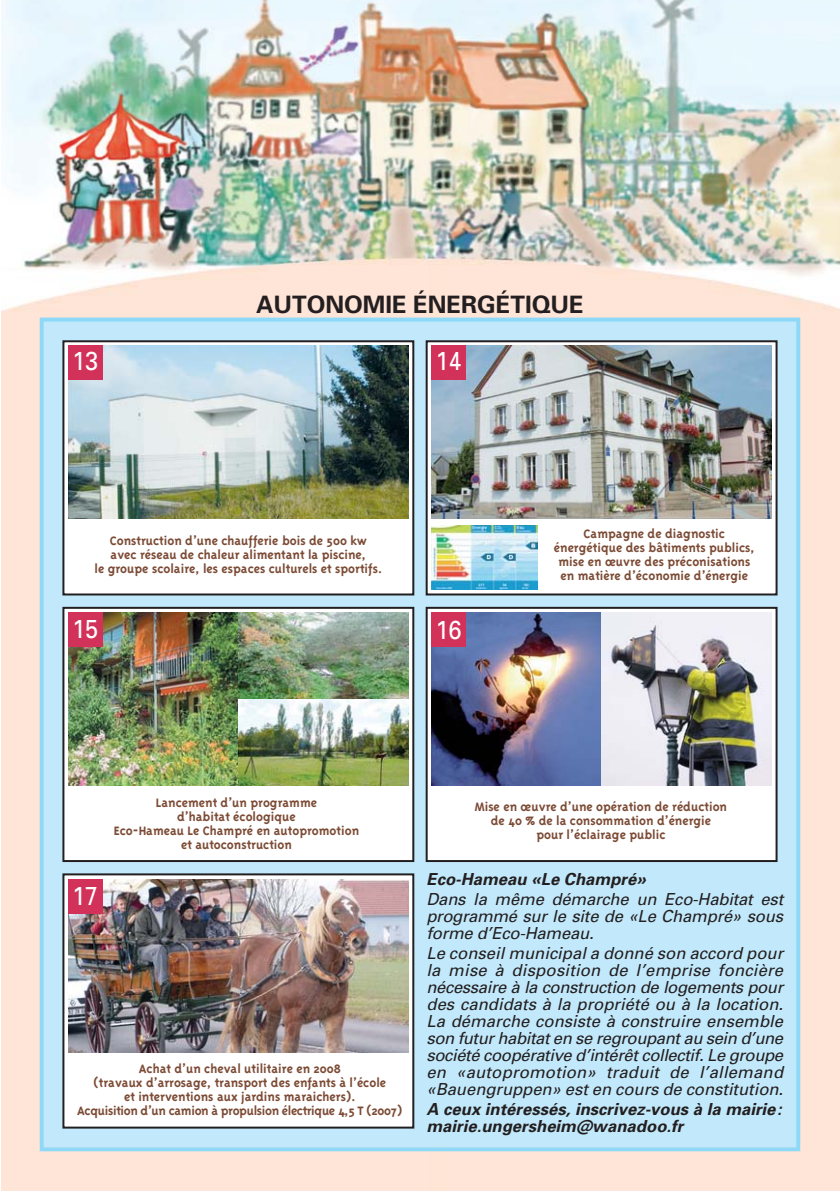
<style>
.page{position:relative;width:840px;height:1191px;background:#fff}
.page>*{position:absolute;margin:0;border:0;box-sizing:border-box;transform-origin:0 0}
.t1{font:26px "Univers";color:#fff;scale:.9 1}
.t2{font:700 24px "Univers";color:#231f20}
.t3{font:italic 16.6px/17px "Univers";color:#231f20;text-align:justify}
.t4{font:italic 700 16.6px/17px "Univers";color:#231f20}
.t5{font:700 14px/14px "Triplex";color:#7c4b35;text-align:center}
</style>
<div class="page">
<img style="left:1px;top:0;width:838px;height:1191px">
<div style="left:44px;top:321px;width:751px;height:826px;background:#c2e9fb"></div>
<div style="left:40px;top:317px;width:759px;height:834px;border:4px solid #8ed8f8"></div>
<div style="left:63px;top:341px;width:350px;height:253px;background:#fff"></div>
<div style="left:62px;top:340px;width:352px;height:255px;border:2px solid #231f20"></div>
<div style="left:426px;top:341px;width:350px;height:253px;background:#fff"></div>
<div style="left:425px;top:340px;width:352px;height:255px;border:2px solid #231f20"></div>
<img style="left:68px;top:346px;width:340px;height:173px">
<img style="left:431px;top:346px;width:340px;height:173px">
<div style="left:431px;top:346px;width:34px;height:34px;background:#d2325a"></div>
<div style="left:68px;top:346px;width:34px;height:34px;background:#d2325a"></div>
<div style="left:63px;top:608px;width:350px;height:253px;background:#fff"></div>
<div style="left:62px;top:607px;width:352px;height:255px;border:2px solid #231f20"></div>
<div style="left:426px;top:608px;width:350px;height:253px;background:#fff"></div>
<div style="left:425px;top:607px;width:352px;height:255px;border:2px solid #231f20"></div>
<div style="left:63px;top:874px;width:350px;height:253px;background:#fff"></div>
<div style="left:62px;top:873px;width:352px;height:255px;border:2px solid #231f20"></div>
<img style="left:68px;top:879px;width:340px;height:173px">
<div style="left:68px;top:879px;width:34px;height:34px;background:#d2325a"></div>
<img style="left:431px;top:612px;width:340px;height:173px">
<div style="left:431px;top:612px;width:34px;height:34px;background:#d2325a"></div>
<img style="left:68px;top:612px;width:340px;height:173px">
<svg style="left:431px;top:589px;width:106px;height:1px"></svg>
<img style="left:431px;top:525px;width:106px;height:64px">
<div style="left:68px;top:612px;width:34px;height:34px;background:#d2325a"></div>
<h2 class="t2" style="left:256px;top:295px;width:329px">AUTONOMIE ÉNERGÉTIQUE</h2>
<h1 class="t1" style="left:72px;top:351px;width:30px">13</h1>
<h1 class="t1" style="left:435px;top:351px;width:30px">14</h1>
<p class="t5" style="left:94px;top:534px;width:289px">Construction d’une chaufferie bois de 500 kw<br>avec réseau de chaleur alimentant la piscine,<br>le groupe scolaire, les espaces culturels et sportifs.</p>
<p class="t5" style="left:553px;top:527px;width:202px">Campagne de diagnostic énergétique des bâtiments publics, mise en œuvre des préconisations en matière d’économie d’énergie</p>
<h1 class="t1" style="left:72px;top:619px;width:30px">15</h1>
<h1 class="t1" style="left:435px;top:620px;width:30px">16</h1>
<p class="t5" style="left:114px;top:797px;width:247px">Lancement d’un programme<br>d’habitat écologique<br>Eco-Hameau Le Champré en autopromotion et autoconstruction</p>
<p class="t5" style="left:474px;top:800px;width:253px">Mise en œuvre d’une opération de réduction de 40 % de la consommation d’énergie<br>pour l’éclairage public</p>
<h1 class="t1" style="left:72px;top:886px;width:30px">17</h1>
<p class="t5" style="left:77px;top:1063px;width:326px">Achat d’un cheval utilitaire en 2008<br>(travaux d’arrosage, transport des enfants à l’école<br>et interventions aux jardins maraichers).<br>Acquisition d’un camion à propulsion électrique 4,5 T (2007)</p>
<p class="t4" style="left:426px;top:872px;width:224px">Eco-Hameau «Le Champré»</p>
<p class="t3" style="left:426px;top:892px;width:361px">Dans la même démarche un Eco-Habitat est programmé sur le site de «Le Champré» sous forme d’Eco-Hameau.</p>
<p class="t3" style="left:426px;top:946px;width:361px">Le conseilmunicipala donné son accord pour la mise à disposition de l’emprise foncière nécessaire à la construction de logements pour des candidats à la propriété ou à la location.<br>La démarche consiste à construire ensemble son futurhabitaten se regroupantau sein d’une société coopérative d’intérêtcollectif.Le groupe en «autopromotion» traduit de l’allemand «Bauengruppen» esten cours de constitution.</p>
<p class="t4" style="left:426px;top:1102px;width:360px">A ceux intéressés, inscrivez-vous à la mairie: mairie.ungersheim@wanadoo.fr</p>
</div>
